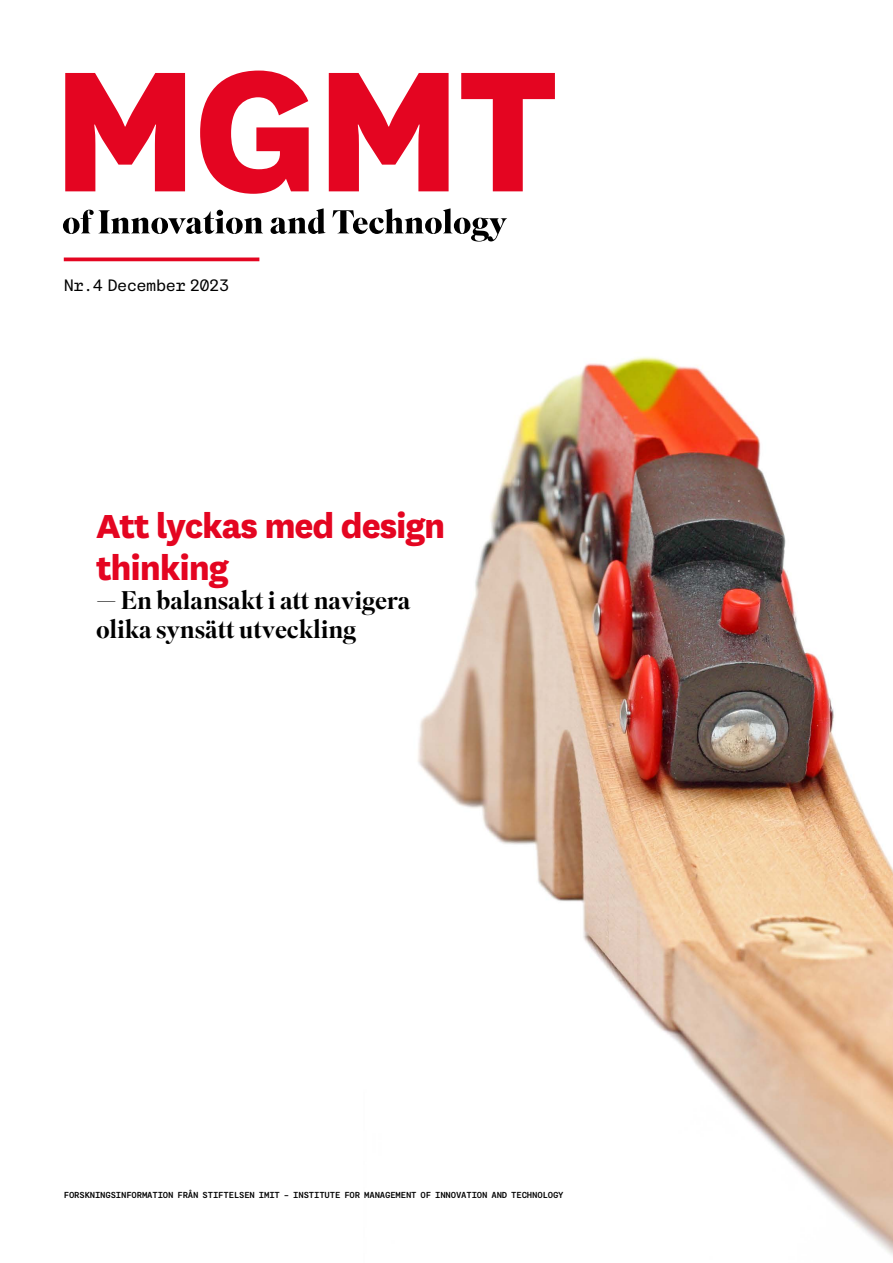
<style>
.page{position:relative;width:893px;height:1263px;background:#fff}
.page>*{position:absolute;margin:0;border:0;box-sizing:border-box;transform-origin:0 0}
.t1{font:800 39px/42.2px "National";letter-spacing:-.03em;color:#e40521}
.t2{font:500 25.5px/28.5px "Superior Title";letter-spacing:-.01em;color:#000}
.t3{font:16.5px "Martha";letter-spacing:-.03em;color:#000}
.t4{font:700 8.7px "Martha";letter-spacing:-.02em;color:#000}
</style>
<div class="page">
<img style="left:417px;top:356px;width:476px;height:899px">
<svg style="left:65px;top:71px;width:490px;height:123px;fill:#e40521"></svg>
<svg style="left:63px;top:208px;width:444px;height:34px"></svg>
<svg style="left:64px;top:257px;width:195px;height:4px"></svg>
<h3 class="t3" style="left:64px;top:275px;width:167px">Nr.4 December 2023</h3>
<h1 class="t1" style="left:96px;top:502px;width:351px">Att lyckas med design thinking</h1>
<h2 class="t2" style="left:96px;top:587px;width:316px">— En balansakt i att navigera olika synsätt utveckling</h2>
<p class="t4" style="left:64px;top:1190px;width:501px">FORSKNINGSINFORMATION FRÅN STIFTELSEN IMIT – INSTITUTE FOR MANAGEMENT OF INNOVATION AND TECHNOLOGY</p>
</div>
